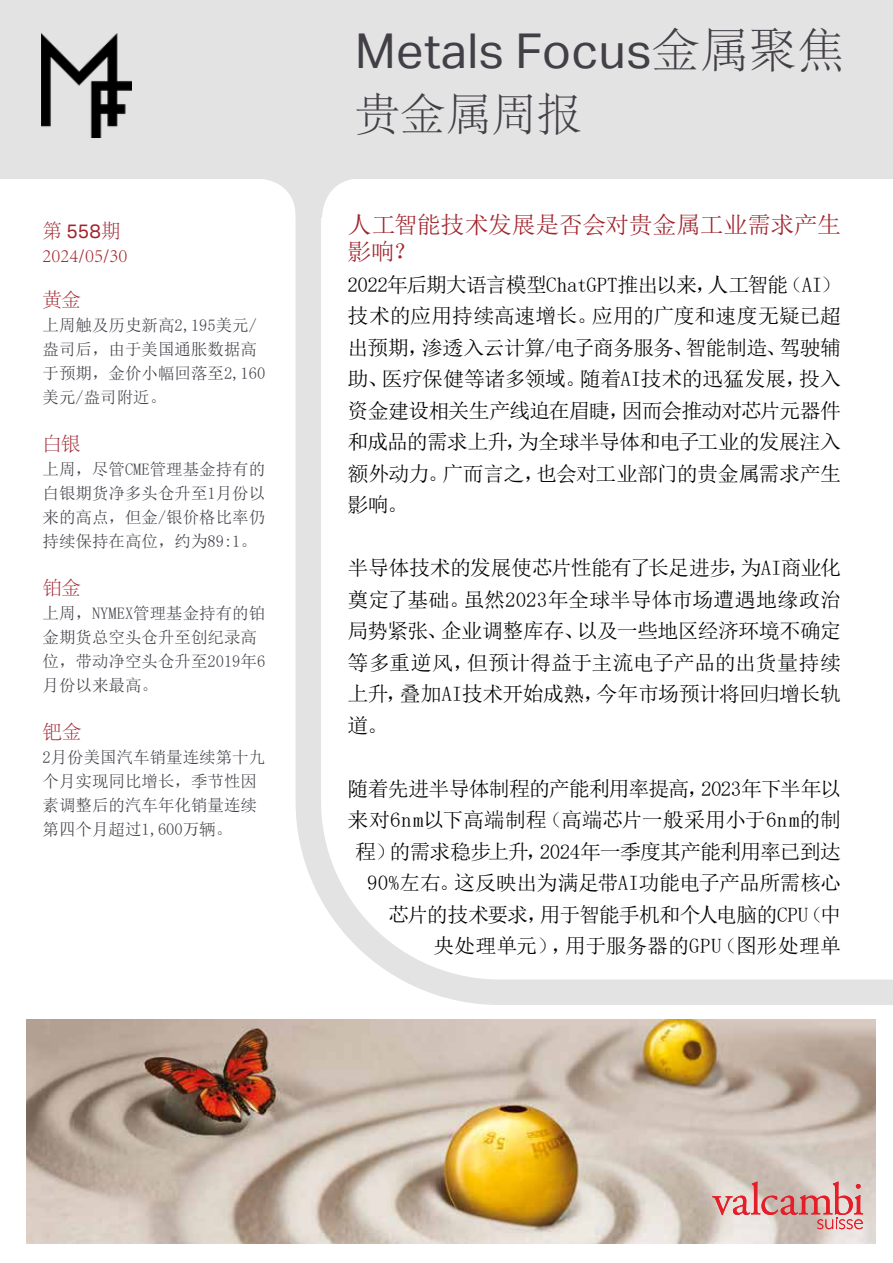
<style>
.page{position:relative;width:893px;height:1263px;background:#fff}
.page>*{position:absolute;margin:0;border:0;box-sizing:border-box;transform-origin:0 0}
.t1{font:48px "Aktiv Grotesk";letter-spacing:.01em;color:#433f47}
.t2{font:300 45px "Adobe Song Std";letter-spacing:.01em;color:#433f47}
.t3{font:23.55px/27px "Sim Sun";letter-spacing:-.02em;color:#a1242d}
.t4{font:20.55px/31.5px "Sim Sun";letter-spacing:-.03em;color:#000;text-align:justify}
.t5{font:300 19.5px "Adobe Song Std";color:#a1242d}
.t6{font:19.5px "Aktiv Grotesk";color:#a1242d}
.t7{font:16.5px/24px "Sim Sun";color:#433f47}
.s1{font-family:"Adobe Song Std";font-weight:300}
</style>
<div class="page">
<img style="left:26px;top:1019px;width:849px;height:224px">
<svg style="left:712px;top:1181px;width:151px;height:48px;background:#daaca8"></svg>
<svg style="left:296px;top:218px;width:597px;height:787px"></svg>
<div style="left:0;top:0;width:893px;height:179px;background:#e3e3e3"></div>
<img style="left:41px;top:34px;width:90px;height:103px">
<svg style="left:257px;top:137px;width:104px;height:81px"></svg>
<p class="t6" style="left:43px;top:220px;width:79px"><span class="s1">第</span> 558<span class="s1">期</span></p>
<p class="t5" style="left:43px;top:244px;width:87px">2024/05/30</p>
<p class="t5" style="left:43px;top:289px;width:40px">黄金</p>
<p class="t7" style="left:43px;top:313px;width:224px">上周触及历史新高2,195美元/盎司后，由于美国通胀数据高于预期，金价小幅回落至2,160美元/盎司附近。</p>
<p class="t5" style="left:43px;top:433px;width:40px">白银</p>
<p class="t7" style="left:43px;top:457px;width:224px;text-align:justify">上周，尽管CME管理基金持有的白银期货净多头仓升至1月份以来的高点，但金/银价格比率仍持续保持在高位，约为89:1。</p>
<p class="t5" style="left:43px;top:577px;width:40px">铂金</p>
<p class="t7" style="left:43px;top:601px;width:224px">上周，NYMEX管理基金持有的铂金期货总空头仓升至创纪录高位，带动净空头仓升至2019年6月份以来最高。</p>
<p class="t5" style="left:43px;top:721px;width:41px">钯金</p>
<p class="t7" style="left:43px;top:745px;width:224px">2月份美国汽车销量连续第十九个月实现同比增长，季节性因素调整后的汽车年化销量连续第四个月超过1,600万辆。</p>
<h1 class="t1" style="left:355px;top:24px;width:492px">Metals Focus<span class="s1">金属聚焦</span></h1>
<h2 class="t2" style="left:355px;top:91px;width:228px">贵金属周报</h2>
<p class="t3" style="left:348px;top:211px;width:495px">人工智能技术发展是否会对贵金属工业需求产生影响？</p>
<p class="t4" style="left:348px;top:268px;width:495px">2022年后期大语言模型ChatGPT推出以来，人工智能（AI）技术的应用持续高速增长。应用的广度和速度无疑已超出预期，渗透入云计算/电子商务服务、智能制造、驾驶辅助、医疗保健等诸多领域。随着AI技术的迅猛发展，投入资金建设相关生产线迫在眉睫，因而会推动对芯片元器件和成品的需求上升，为全球半导体和电子工业的发展注入额外动力。广而言之，也会对工业部门的贵金属需求产生影响。</p>
<p class="t4" style="left:348px;top:552px;width:495px">半导体技术的发展使芯片性能有了长足进步，为AI商业化奠定了基础。虽然2023年全球半导体市场遭遇地缘政治局势紧张、企业调整库存、以及一些地区经济环境不确定等多重逆风，但预计得益于主流电子产品的出货量持续上升，叠加AI技术开始成熟，今年市场预计将回归增长轨道。</p>
<p class="t4" style="left:348px;top:773px;width:495px;text-align:right">随着先进半导体制程的产能利用率提高，2023年下半年以来对6nm以下高端制程（高端芯片一般采用小于6nm的制程）的需求稳步上升，2024年一季度其产能利用率已到达<br>90%左右。这反映出为满足带AI功能电子产品所需核心芯片的技术要求，用于智能手机和个人电脑的CPU（中<br>央处理单元），用于服务器的GPU（图形处理单</p>
</div>
